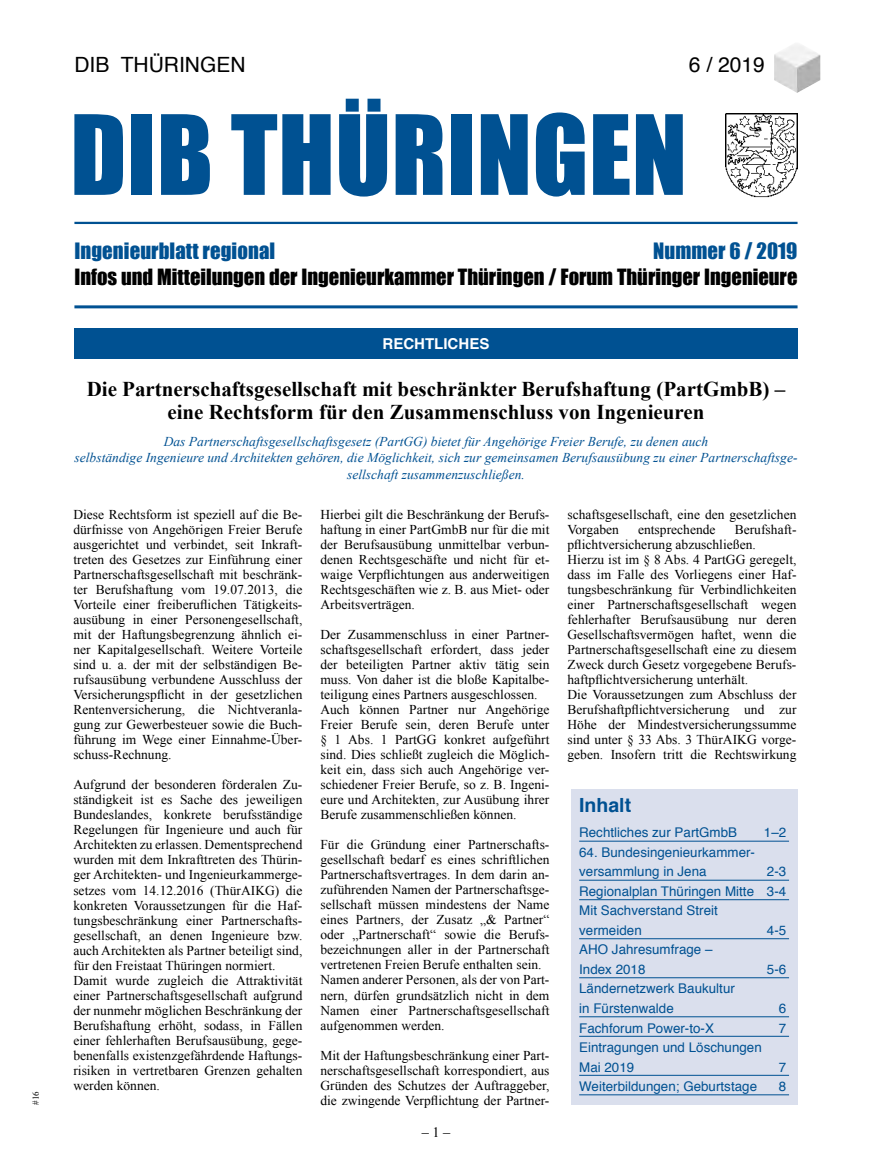
<style>
.page{position:relative;width:872px;height:1170px;background:#fff}
.page>*{position:absolute;margin:0;border:0;box-sizing:border-box;transform-origin:0 0}
.t1{font:102px "Impact";letter-spacing:.005em;color:#005192}
.t2{font:700 21px/22.5px "Times New Roman";color:#000;text-align:center}
.t3{font:21px "Helvetica";color:#000}
.t4{font:20.7px "Impact";letter-spacing:.005em;color:#005192}
.t5{font:20.55px "Impact";color:#000}
.t6{font:700 19.5px "Helvetica";color:#005192}
.t7{font:700 15px "Helvetica";color:#fff}
.t8{font:14.25px "Times New Roman";color:#000}
.t9{font:13.5px/15px "Times New Roman";color:#000}
.t10{font:italic 13.5px/16.5px "Times New Roman";color:#005192;text-align:center}
.t11{font:13.35px/19.5px "Helvetica";color:#005192}
.t12{font:9px "Times New Roman";color:#000}
</style>
<div class="page">
<div style="left:74px;top:328px;width:723px;height:30px;background:#005192"></div>
<img style="left:774px;top:44px;width:46px;height:49px">
<img style="left:725px;top:114px;width:73px;height:84px">
<hr style="left:74px;top:222px;width:723px;height:2px;background:#005192">
<hr style="left:74px;top:305px;width:723px;height:3px;background:#005192">
<div style="left:570px;top:788px;width:227px;height:316px;background:#dadfed"></div>
<hr style="left:579px;top:840px;width:210px;height:1px;background:#005192">
<hr style="left:579px;top:879px;width:210px;height:1px;background:#005192">
<hr style="left:579px;top:899px;width:210px;height:1px;background:#005192">
<hr style="left:579px;top:938px;width:210px;height:1px;background:#005192">
<hr style="left:579px;top:977px;width:210px;height:1px;background:#005192">
<hr style="left:579px;top:1016px;width:210px;height:1px;background:#005192">
<hr style="left:579px;top:1035px;width:210px;height:1px;background:#005192">
<hr style="left:579px;top:1074px;width:210px;height:1px;background:#005192">
<hr style="left:579px;top:1094px;width:210px;height:1px;background:#005192">
<p class="t12" style="left:30px;top:1104px;width:15px;rotate:-90deg">#16</p>
<h2 class="t3" style="left:74px;top:49px;width:173px">DIB THÜRINGEN</h2>
<h2 class="t3" style="left:689px;top:49px;width:77px">6 / 2019</h2>
<h1 class="t1" style="left:70px;top:76px;width:618px">DIB THÜRINGEN</h1>
<h3 class="t4" style="left:74px;top:235px;width:202px">Ingenieurblatt regional</h3>
<h3 class="t4" style="left:653px;top:235px;width:146px">Nummer 6 / 2019</h3>
<h3 class="t5" style="left:74px;top:261px;width:724px">Infos und Mitteilungen der Ingenieurkammer Thüringen / Forum Thüringer Ingenieure</h3>
<p class="t7" style="left:382px;top:332px;width:108px">RECHTLICHES</p>
<h2 class="t2" style="left:87px;top:377px;width:700px">Die Partnerschaftsgesellschaft mit beschränkter Berufshaftung (PartGmbB) – eine Rechtsform für den Zusammenschluss von Ingenieuren</h2>
<p class="t10" style="left:75px;top:432px;width:724px">Das Partnerschaftsgesellschaftsgesetz (PartGG) bietet für Angehörige Freier Berufe, zu denen auch<br>selbständige Ingenieure und Architekten gehören, die Möglichkeit, sich zur gemeinsamen Berufsausübung zu einer Partnerschaftsge&shy;sellschaft zusammenzuschließen.</p>
<p class="t9" style="left:73px;top:507px;width:230px;text-align:justify">Diese Rechtsform ist speziell auf die Be&shy;dürfnisse von Angehörigen Freier Berufe ausgerichtet und verbindet, seit Inkraft&shy;treten des Gesetzes zur Einführung einer Partnerschaftsgesellschaft mit beschränk&shy;ter Berufshaftung vom 19.07.2013, die Vorteile einer freiberuflichen Tätigkeits&shy;ausübung in einer Personengesellschaft, mit der Haftungsbegrenzung ähnlich ei&shy;ner Kapitalgesellschaft. Weitere Vorteile sind u. a. der mit der selbständigen Be&shy;rufsausübung verbundene Ausschluss der Versicherungspflicht in der gesetzlichen Rentenversicherung, die Nichtveranla&shy;gung zur Gewerbesteuer sowie die Buch&shy;führung im Wege einer Einnahme-Über&shy;schuss-Rechnung.</p>
<p class="t9" style="left:73px;top:777px;width:230px">Aufgrund der besonderen förderalen Zu&shy;ständigkeit ist es Sache des jeweiligen Bundeslandes, konkrete berufsständige Regelungen für Ingenieure und auch für Architekten zu erlassen. Dementsprechend wurden mit dem Inkrafttreten des Thürin&shy;ger Architekten- und Ingenieurkammerge&shy;setzes vom 14.12.2016 (ThürAIKG) die konkreten Voraussetzungen für die Haf&shy;tungsbeschränkung einer Partnerschafts&shy;gesellschaft, an denen Ingenieure bzw. auch Architekten als Partner beteiligt sind, für den Freistaat Thüringen normiert.<br>Damit wurde zugleich die Attraktivität einer Partnerschaftsgesellschaft aufgrund der nunmehr möglichen Beschränkung der Berufshaftung erhöht, sodass, in Fällen einer fehlerhaften Berufsausübung, gege&shy;benenfalls existenzgefährdende Haftungs&shy;risiken in vertretbaren Grenzen gehalten werden können.</p>
<p class="t9" style="left:320px;top:507px;width:231px;text-align:justify">Hierbei gilt die Beschränkung der Berufs&shy;haftung in einer PartGmbB nur für die mit der Berufsausübung unmittelbar verbun&shy;denen Rechtsgeschäfte und nicht für et&shy;waige Verpflichtungen aus anderweitigen Rechtsgeschäften wie z. B. aus Miet- oder Arbeitsverträgen.</p>
<p class="t9" style="left:320px;top:627px;width:231px">Der Zusammenschluss in einer Partner&shy;schaftsgesellschaft erfordert, dass jeder der beteiligten Partner aktiv tätig sein muss. Von daher ist die bloße Kapitalbe&shy;teiligung eines Partners ausgeschlossen.<br>Auch können Partner nur Angehörige Freier Berufe sein, deren Berufe unter § 1 Abs. 1 PartGG konkret aufgeführt sind. Dies schließt zugleich die Möglich&shy;keit ein, dass sich auch Angehörige ver&shy;schiedener Freier Berufe, so z. B. Ingeni&shy;eure und Architekten, zur Ausübung ihrer Berufe zusammenschließen können.</p>
<p class="t9" style="left:320px;top:837px;width:230px">Für die Gründung einer Partnerschafts&shy;gesellschaft bedarf es eines schriftlichen Partnerschaftsvertrages. In dem darin an&shy;zuführenden Namen der Partnerschaftsge&shy;sellschaft müssen mindestens der Name eines Partners, der Zusatz „&amp; Partner“ oder „Partnerschaft“ sowie die Berufs&shy;bezeichnungen aller in der Partnerschaft vertretenen Freien Berufe enthalten sein.<br>Namen anderer Personen, als der von Part&shy;nern, dürfen grundsätzlich nicht in dem Namen einer Partnerschaftsgesellschaft aufgenommen werden.</p>
<p class="t9" style="left:320px;top:1047px;width:230px;text-align:justify">Mit der Haftungsbeschränkung einer Part&shy;nerschaftsgesellschaft korrespondiert, aus Gründen des Schutzes der Auftraggeber, die zwingende Verpflichtung der Partner-</p>
<p class="t8" style="left:422px;top:1122px;width:30px">– 1 –</p>
<p class="t9" style="left:567px;top:507px;width:230px">schaftsgesellschaft, eine den gesetzlichen<br>Vorgaben</p>
<p class="t9" style="left:567px;top:522px;width:230px;text-indent:167px">Berufshaft&shy;pflichtversicherung abzuschließen.<br>Hierzu ist im § 8 Abs. 4 PartGG geregelt, dass im Falle des Vorliegens einer Haf&shy;tungsbeschränkung für Verbindlichkeiten einer Partnerschaftsgesellschaft wegen fehlerhafter Berufsausübung nur deren Gesellschaftsvermögen haftet, wenn die Partnerschaftsgesellschaft eine zu diesem Zweck durch Gesetz vorgegebene Berufs&shy;haftpflichtversicherung unterhält.<br>Die Voraussetzungen zum Abschluss der Berufshaftpflichtversicherung und zur Höhe der Mindestversicherungssumme sind unter § 33 Abs. 3 ThürAIKG vorge&shy;geben. Insofern tritt die Rechtswirkung</p>
<p class="t9" style="left:638px;top:522px;width:79px">entsprechende</p>
<h3 class="t6" style="left:579px;top:789px;width:54px">Inhalt</h3>
<p class="t11" style="left:579px;top:823px;width:159px">Rechtliches zur PartGmbB</p>
<p class="t11" style="left:764px;top:823px;width:24px">1–2</p>
<p class="t11" style="left:579px;top:842px;width:177px">64. Bundesingenieurkammer&shy;versammlung in Jena</p>
<p class="t11" style="left:579px;top:862px;width:208px;text-indent:188px">2-3<br>Regionalplan Thüringen Mitte 3-4<br>Mit Sachverstand Streit<br>vermeiden</p>
<p class="t11" style="left:767px;top:920px;width:21px">4-5</p>
<p class="t11" style="left:579px;top:940px;width:135px">AHO Jahresumfrage –<br>Index 2018</p>
<p class="t11" style="left:579px;top:979px;width:157px">Ländernetzwerk Baukultur in Fürstenwalde</p>
<p class="t11" style="left:767px;top:959px;width:21px">5-6</p>
<p class="t11" style="left:779px;top:998px;width:9px">6</p>
<p class="t11" style="left:579px;top:1018px;width:136px">Fachforum Power-to-X</p>
<p class="t11" style="left:779px;top:1018px;width:9px">7</p>
<p class="t11" style="left:579px;top:1037px;width:184px">Eintragungen und Löschungen<br>Mai 2019</p>
<p class="t11" style="left:779px;top:1057px;width:9px">7</p>
<p class="t11" style="left:579px;top:1076px;width:179px">Weiterbildungen; Geburtstage</p>
<p class="t11" style="left:779px;top:1076px;width:9px">8</p>
</div>
